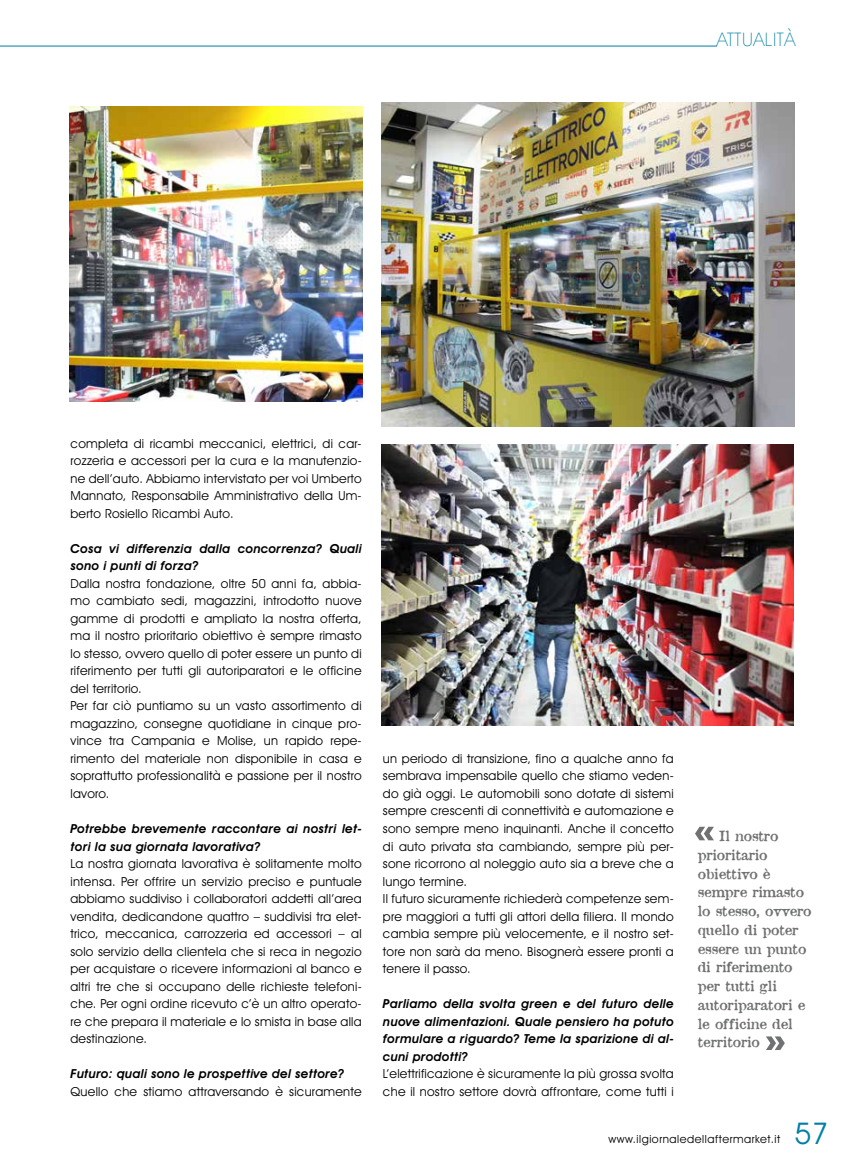
<style>
.page{position:relative;width:851px;height:1170px;background:#fff}
.page>*{position:absolute;margin:0;border:0;box-sizing:border-box;transform-origin:0 0}
.t1{font:30px "Avant Garde IT Cby BT";color:#007fa5}
.t2{font:200 18.75px "Avant Garde IT Cby BT";letter-spacing:.03em;color:#007fa5}
.t3{font:13.75px/18.8px "Antique Type";letter-spacing:-.01em;color:#707172}
.t4{font:12.5px/17.5px "Avant Garde IT Cby BT";letter-spacing:.02em;color:#000}
.t5{font:italic 600 12.5px/17.5px "Avant Garde IT Cby BT";letter-spacing:.02em;color:#000}
.t6{font:11.25px "Avant Garde IT Cby BT";letter-spacing:.05em;color:#000}
</style>
<div class="page">
<hr style="left:0;top:46px;width:716px;height:1px;background:#007fa5">
<svg style="left:766px;top:1036px;width:18px;height:13px"></svg>
<svg style="left:695px;top:826px;width:18px;height:14px"></svg>
<img style="left:69px;top:106px;width:293px;height:295px">
<img style="left:382px;top:103px;width:411px;height:323px">
<img style="left:382px;top:444px;width:411px;height:281px">
<h2 class="t2" style="left:716px;top:28px;width:80px">ATTUALITÀ</h2>
<p class="t4" style="left:70px;top:434px;width:292px;text-align:justify">completa di ricambi meccanici, elettrici, di car&shy;rozzeria e accessori per la cura e la manutenzio&shy;ne dell’auto. Abbiamo intervistato per voi Umberto Mannato, Responsabile Amministrativo della Um&shy;berto Rosiello Ricambi Auto.</p>
<p class="t5" style="left:70px;top:539px;width:292px">Cosa vi differenzia dalla concorrenza? Quali sono i punti di forza?</p>
<p class="t4" style="left:70px;top:574px;width:292px">Dalla nostra fondazione, oltre 50 anni fa, abbia&shy;mo cambiato sedi, magazzini, introdotto nuove gamme di prodotti e ampliato la nostra offerta, ma il nostro prioritario obiettivo è sempre rimasto lo stesso, ovvero quello di poter essere un punto di riferimento per tutti gli autoriparatori e le officine del territorio.<br>Per far ciò puntiamo su un vasto assortimento di magazzino, consegne quotidiane in cinque pro&shy;vince tra Campania e Molise, un rapido repe&shy;rimento del materiale non disponibile in casa e soprattutto professionalità e passione per il nostro lavoro.</p>
<p class="t5" style="left:70px;top:819px;width:292px">Potrebbe brevemente raccontare ai nostri let&shy;tori la sua giornata lavorativa?</p>
<p class="t4" style="left:70px;top:854px;width:292px;text-align:justify">La nostra giornata lavorativa è solitamente molto intensa. Per offrire un servizio preciso e puntuale abbiamo suddiviso i collaboratori addetti all’area vendita, dedicandone quattro – suddivisi tra elet&shy;trico, meccanica, carrozzeria ed accessori – al solo servizio della clientela che si reca in negozio per acquistare o ricevere informazioni al banco e altri tre che si occupano delle richieste telefoni&shy;che. Per ogni ordine ricevuto c’è un altro operato&shy;re che prepara il materiale e lo smista in base alla destinazione.</p>
<p class="t5" style="left:70px;top:1064px;width:275px">Futuro: quali sono le prospettive del settore?</p>
<p class="t4" style="left:70px;top:1082px;width:292px">Quello che stiamo attraversando è sicuramente</p>
<p class="t4" style="left:383px;top:749px;width:292px">un periodo di transizione, fino a qualche anno fa sembrava impensabile quello che stiamo veden&shy;do già oggi. Le automobili sono dotate di sistemi sempre crescenti di connettività e automazione e sono sempre meno inquinanti. Anche il concetto di auto privata sta cambiando, sempre più per&shy;sone ricorrono al noleggio auto sia a breve che a lungo termine.<br>Il futuro sicuramente richiederà competenze sem&shy;pre maggiori a tutti gli attori della filiera. Il mondo cambia sempre più velocemente, e il nostro set&shy;tore non sarà da meno. Bisognerà essere pronti a tenere il passo.</p>
<p class="t5" style="left:383px;top:994px;width:292px;text-align:justify">Parliamo della svolta green e del futuro delle nuove alimentazioni. Quale pensiero ha potuto formulare a riguardo? Teme la sparizione di al&shy;cuni prodotti?</p>
<p class="t4" style="left:383px;top:1064px;width:292px">L’elettrificazione è sicuramente la più grossa svolta che il nostro settore dovrà affrontare, come tutti i</p>
<p class="t6" style="left:608px;top:1131px;width:173px">www.ilgiornaledellaftermarket.it</p>
<h1 class="t1" style="left:794px;top:1115px;width:35px">57</h1>
<p class="t3" style="left:697px;top:826px;width:115px;text-indent:21px">Il nostro prioritario obiettivo è sempre rimasto lo stesso, ovvero quello di poter essere un punto di riferimento per tutti gli autoriparatori e le officine del territorio</p>
</div>
